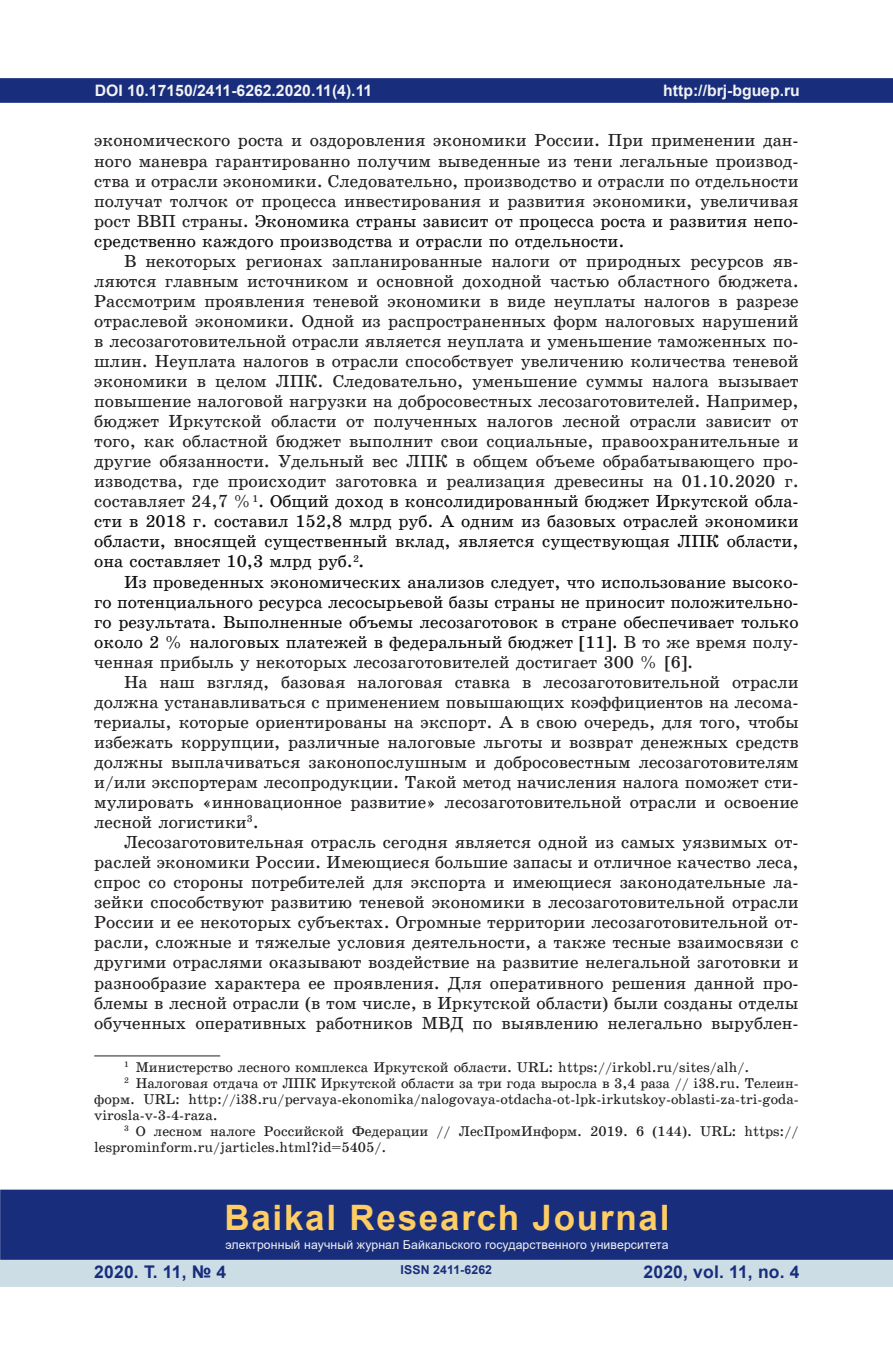
<style>
.page{position:relative;width:893px;height:1360px;background:#fff}
.page>*{position:absolute;margin:0;border:0;box-sizing:border-box;transform-origin:0 0}
.t1{font:700 35px "Arial";letter-spacing:.05em;color:#fecd64}
.Текст{font:17.5px/19.9px "School Book C";color:#231f20;text-align:justify}
.Текст-2{font:17.5px/19.9px "School Book C";color:#0d0d0d;text-align:justify}
.t2{font:700 17.5px "Arial";letter-spacing:.01em;color:#182d7c}
.t3{font:700 15.75px "Arial";color:#f2f3f4}
.Сноска{font:14.17px/15.9px "School Book C";color:#231f20;text-align:justify}
.t4{font:12.25px "Arial";letter-spacing:.01em;color:#f2f3f4}
.t5{font:700 12.25px "Arial";letter-spacing:.01em;color:#182d7c}
.s1{color:#0d0d0d}
.s2{font-family:"School Book C Bold";color:#0d0d0d}
.s3{color:#231f20}
</style>
<div class="page">
<div style="left:0;top:78px;width:893px;height:25px;background:#182d7c;border:2px solid #182d7c"></div>
<div style="left:0;top:1258px;width:893px;height:28px;background:#cddde6"></div>
<div style="left:0;top:1189px;width:893px;height:70px;background:#182d7c;border:2px solid #182d7c"></div>
<hr style="left:94px;top:1055px;width:126px;height:1px;background:#231f20">
<p class="t3" style="left:95px;top:79px;width:279px">DOI 10.17150/2411-6262.2020.11(4).11</p>
<p class="t3" style="left:663px;top:79px;width:138px">http://brj-bguep.ru</p>
<p class="Текст" style="left:94px;top:131px;width:706px">экономического роста и оздоровления экономики России. При применении дан&shy;ного маневра гарантированно получим выведенные из тени легальные производ&shy;ства и отрасли экономики. Следовательно, производство и отрасли по отдельности получат толчок от процесса инвестирования и развития экономики, увеличивая рост ВВП страны. <span class="s1">Экономика страны зависит от процесса роста и развития непо&shy;средственно каждого производства и отрасли по отдельности.</span></p>
<p class="Текст" style="left:94px;top:251px;width:706px;text-indent:30px">В некоторых регионах запланированные налоги от природных ресурсов яв&shy;ляются главным источником и основной доходной частью областного бюджета.<br>Рассмотрим проявления теневой экономики в виде неуплаты налогов в разрезе отраслевой экономики. Одной из распространенных форм налоговых нарушений в лесозаготовительной отрасли является неуплата и уменьшение таможенных по&shy;шлин. Неуплата налогов в отрасли способствует увеличению количества теневой экономики в целом ЛПК. Следовательно, уменьшение суммы налога вызывает повышение налоговой нагрузки на добросовестных лесозаготовителей. Например, бюджет Иркутской области от полученных налогов лесной отрасли зависит от того, как областной бюджет выполнит свои социальные, правоохранительные и другие обязанности. Удельный вес ЛПК в общем объеме обрабатывающего про&shy;изводства, где происходит заготовка и реализация древесины на 01.10.2020 г. составляет 24,7 %<sup>1</sup><span class="s1">. Общий доход в консолидированный бюджет Иркутской обла&shy;сти в 2018 г. составил 152,8 млрд руб. А одним из базовых отраслей экономики области, вносящей существенный вклад, является существующая ЛПК области, она составляет 10,3 млрд руб.</span><sup>2</sup><span class="s2">.</span></p>
<p class="Текст-2" style="left:94px;top:572px;width:706px;text-indent:30px">Из проведенных экономических анализов следует, что использование высоко&shy;го потенциального ресурса лесосырьевой базы страны не приносит положительно&shy;го результата. Выполненные объемы лесозаготовок в стране обеспечивает только около 2 % налоговых платежей в федеральный бюджет [11]. <span class="s3">В то же время полу&shy;ченная прибыль у некоторых лесозаготовителей достигает 300 % [6].</span></p>
<p class="Текст" style="left:94px;top:672px;width:706px;text-indent:30px">На наш взгляд, базовая налоговая ставка в лесозаготовительной отрасли должна устанавливаться с применением повышающих коэффициентов на лесома&shy;териалы, которые ориентированы на экспорт. А в свою очередь, для того, чтобы избежать коррупции, различные налоговые льготы и возврат денежных средств должны выплачиваться законопослушным и добросовестным лесозаготовителям и/или экспортерам лесопродукции. Такой метод начисления налога поможет сти&shy;мулировать «инновационное развитие» лесозаготовительной отрасли и освоение лесной логистики<sup>3</sup>.</p>
<p class="Текст" style="left:94px;top:832px;width:706px;text-indent:30px">Лесозаготовительная отрасль сегодня является одной из самых уязвимых от&shy;раслей экономики России. Имеющиеся большие запасы и отличное качество леса, спрос со стороны потребителей для экспорта и имеющиеся законодательные ла&shy;зейки способствуют развитию теневой экономики в лесозаготовительной отрасли России и ее некоторых субъектах. Огромные территории лесозаготовительной от&shy;расли, сложные и тяжелые условия деятельности, а также тесные взаимосвязи с другими отраслями оказывают воздействие на развитие нелегальной заготовки и разнообразие характера ее проявления. Для оперативного решения данной про&shy;блемы в лесной отрасли (в том числе, в Иркутской области) были созданы отделы обученных оперативных работников МВД по выявлению нелегально вырублен-</p>
<p class="Сноска" style="left:124px;top:1059px;width:627px"><sup>1</sup> Министерство лесного комплекса Иркутской области. URL: https://irkobl.ru/sites/alh/.</p>
<p class="Сноска" style="left:94px;top:1075px;width:706px;text-indent:30px"><sup>2</sup> Налоговая отдача от ЛПК Иркутской области за три года выросла в 3,4 раза // i38.ru. Телеин&shy;форм. URL: http://i38.ru/pervaya-ekonomika/nalogovaya-otdacha-ot-lpk-irkutskoy-oblasti-za-tri-goda&shy;virosla-v-3-4-raza.</p>
<p class="Сноска" style="left:94px;top:1122px;width:706px;text-indent:30px"><sup>3</sup> О лесном налоге Российской Федерации // ЛесПромИнформ. 2019. 6 (144). URL: https:// lesprominform.ru/jarticles.html?id=5405/.</p>
<h1 class="t1" style="left:224px;top:1192px;width:447px">Baikal Research Journal</h1>
<p class="t4" style="left:225px;top:1236px;width:445px">электронный научный журнал Байкальского государственного университета</p>
<p class="t2" style="left:94px;top:1259px;width:134px">2020. Т. 11, № 4</p>
<p class="t5" style="left:401px;top:1261px;width:93px">ISSN 2411-6262</p>
<p class="t2" style="left:643px;top:1259px;width:158px">2020, vol. 11, no. 4</p>
</div>
